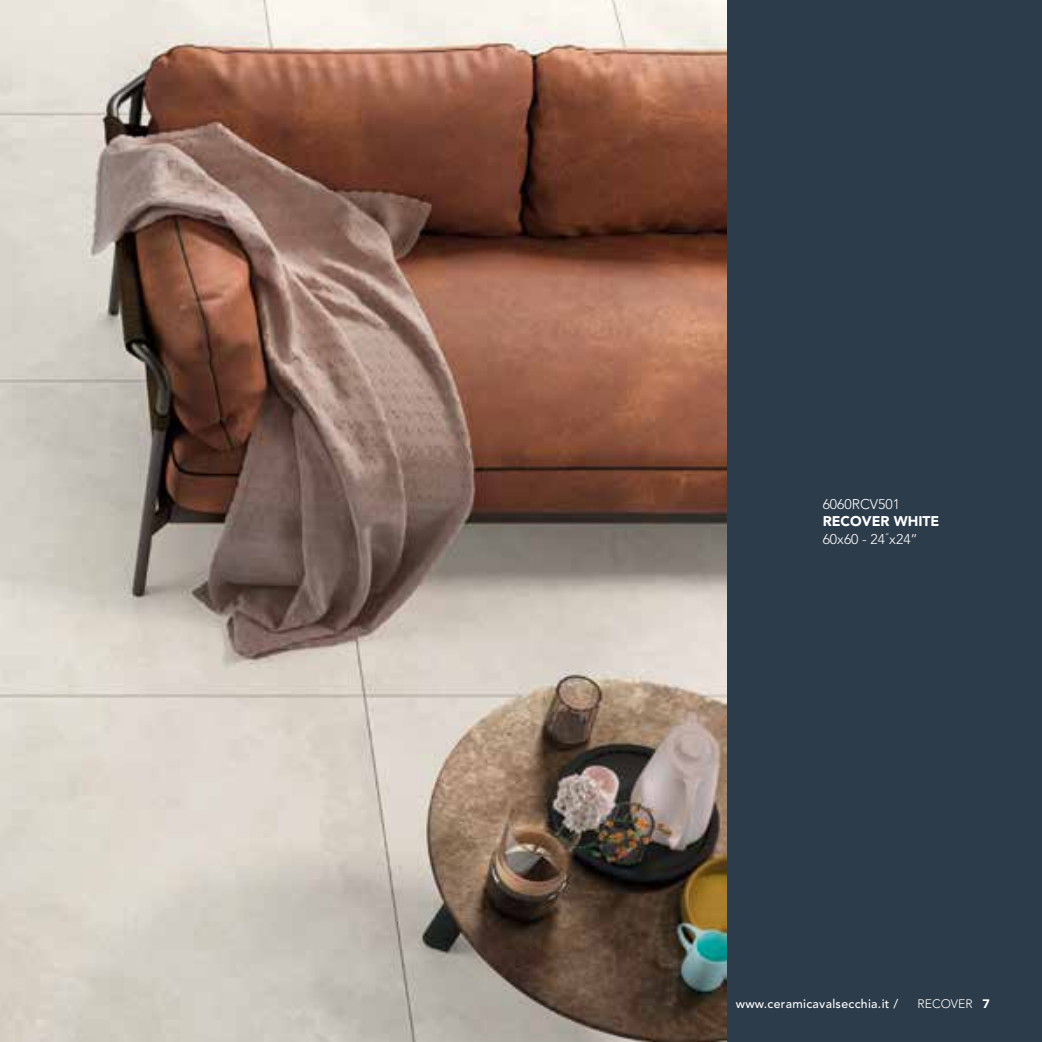
<style>
.page{position:relative;width:1042px;height:1042px;background:#fff}
.page>*{position:absolute;margin:0;border:0;box-sizing:border-box;transform-origin:0 0}
.t1{font:900 14px/17.5px "Avenir LT Std";color:#fff}
.t2{font:300 14px "Avenir LT Std";color:#fff}
.t3{font:500 12.25px "Avenir LT Std";letter-spacing:.025em;color:#fff}
.t4{font:300 12.25px "Avenir LT Std";color:#fff}
.s1{font-weight:300}
.s2{font-weight:900}
</style>
<div class="page">
<div style="left:397px;top:0;width:645px;height:1042px;background:#2d3c4b"></div>
<img style="left:0;top:0;width:727px;height:1042px">
<p class="t2" style="left:822px;top:496px;width:79px">6060RCV501</p>
<p class="t1" style="left:822px;top:512px;width:118px">RECOVER WHITE<br><span class="s1">60x60 - 24</span><sup>”</sup><span class="s1">x24”</span></p>
<p class="t3" style="left:736px;top:996px;width:164px">www.ceramicavalsecchia.it /</p>
<p class="t4" style="left:917px;top:996px;width:74px">RECOVER <span class="s2">7</span></p>
</div>
